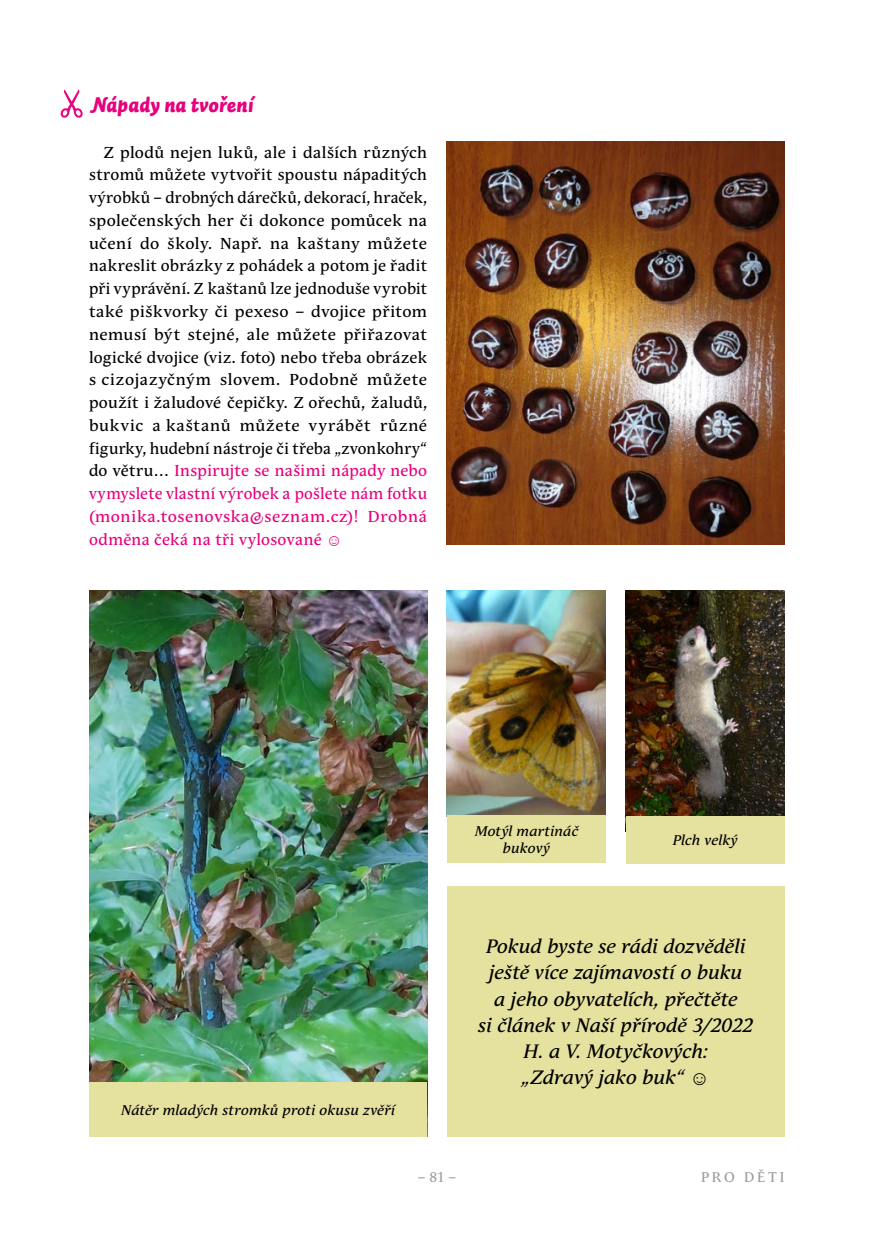
<style>
.page{position:relative;width:874px;height:1241px;background:#fff}
.page>*{position:absolute;margin:0;border:0;box-sizing:border-box;transform-origin:0 0}
.t1{font:21px "Auto 2 Black Italic LF";color:#e6007d}
.t2{font:italic 19.25px/26.2px "Andulka Text Pro";color:#000;text-align:center}
.t3{font:15.75px/22.8px "Andulka Text Pro";letter-spacing:.035em;color:#000;text-align:justify}
.t4{font:italic 14px/17.5px "Andulka Text Pro";letter-spacing:.015em;color:#000;text-align:center}
.t5{font:14px "Andulka Text Pro";letter-spacing:.195em;color:#9d9d9c}
.s1{color:#e6007d}
.s2{font-family:"Arial";color:#e6007d}
.s3{font-family:"Arial"}
</style>
<div class="page">
<svg style="left:60px;top:89px;width:23px;height:29px"></svg>
<img style="left:446px;top:142px;width:338px;height:402px">
<div style="left:446px;top:886px;width:338px;height:250px;background:#e5e19f"></div>
<img style="left:446px;top:590px;width:159px;height:225px">
<img style="left:625px;top:590px;width:159px;height:225px">
<img style="left:89px;top:590px;width:338px;height:492px">
<div style="left:625px;top:815px;width:159px;height:48px;background:#e5e19f"></div>
<div style="left:446px;top:815px;width:159px;height:48px;background:#e5e19f"></div>
<div style="left:89px;top:1082px;width:338px;height:54px;background:#e5e19f"></div>
<h1 class="t1" style="left:90px;top:91px;width:165px">Nápady na tvoření</h1>
<p class="t3" style="left:89px;top:141px;width:339px;text-indent:15px">Z plodů nejen luků, ale i dalších různých stromů můžete vytvořit spoustu nápaditých výrobků – drobných dárečků, dekorací, hraček, společenských her či dokonce pomůcek na učení do školy. Např. na kaštany můžete nakreslit obrázky z pohádek a potom je řadit při vyprávění. Z kaštanů lze jednoduše vyrobit také piškvorky či pexeso – dvojice přitom nemusí být stejné, ale můžete přiřazovat logické dvojice (viz. foto) nebo třeba obrázek s cizojazyčným slovem. Podobně můžete použít i žaludové čepičky. Z ořechů, žaludů, bukvic a kaštanů můžete vyrábět různé figurky, hudební nástroje či třeba „zvonkohry“ do větru… <span class="s1">Inspirujte se našimi nápady nebo vymyslete vlastní výrobek a pošlete nám fotku (monika.tosenovska@seznam.cz)! Drobná odměna čeká na tři vylosované</span> <span class="s2">☺</span></p>
<p class="t4" style="left:474px;top:822px;width:105px">Motýl martináč bukový</p>
<p class="t4" style="left:672px;top:831px;width:66px">Plch velký</p>
<p class="t4" style="left:121px;top:1101px;width:275px">Nátěr mladých stromků proti okusu zvěří</p>
<p class="t5" style="left:417px;top:1168px;width:40px">– 81 –</p>
<p class="t2" style="left:478px;top:933px;width:276px">Pokud byste se rádi dozvěděli ještě více zajímavostí o buku<br>a jeho obyvatelích, přečtěte<br>si článek v Naší přírodě 3/2022<br>H. a V. Motyčkových:<br>„Zdravý jako buk“ <span class="s3">☺</span></p>
<p class="t5" style="left:700px;top:1168px;width:85px">PRO DĚTI</p>
</div>
